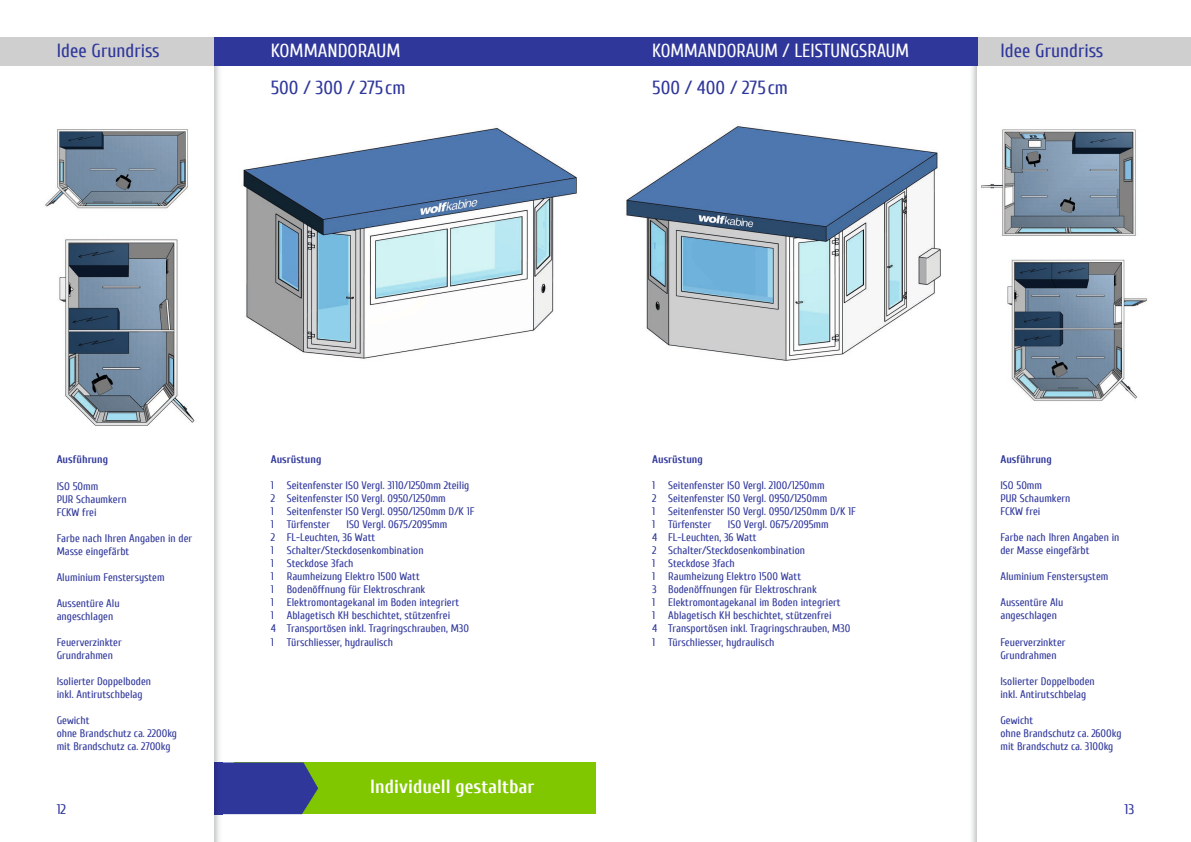
<style>
.page{position:relative;width:1191px;height:842px;background:#fff}
.page>*{position:absolute;margin:0;border:0;box-sizing:border-box;transform-origin:0 0}
.t1{font:19px "Cuprum";color:#2f379b}
.t2{font:19px "Cuprum";color:#fff}
.t3{font:700 19px "Cuprum";color:#fff}
.t4{font:14px "Cuprum";color:#2f379b}
.t5{font:11px/13px "Cuprum";color:#2f379b}
.t6{font:700 11px "Cuprum";color:#2f379b}
</style>
<div class="page">
<div style="left:233px;top:762px;width:362px;height:52px;background:#80c700"></div>
<svg style="left:222px;top:762px;width:96px;height:52px"></svg>
<img style="left:969px;top:65px;width:8px;height:777px">
<div style="left:977px;top:37px;width:214px;height:28px;background:#cfcfd0"></div>
<img style="left:214px;top:65px;width:8px;height:777px">
<img style="left:214px;top:762px;width:8px;height:52px">
<div style="left:214px;top:37px;width:763px;height:28px;background:#2f379b"></div>
<img style="left:981px;top:129px;width:155px;height:107px">
<img style="left:1007px;top:259px;width:140px;height:142px">
<img style="left:45px;top:129px;width:143px;height:80px">
<img style="left:59px;top:239px;width:136px;height:187px">
<img style="left:243px;top:128px;width:334px;height:231px">
<img style="left:626px;top:126px;width:315px;height:235px">
<div style="left:0;top:37px;width:214px;height:28px;background:#cfcfd0"></div>
<h1 class="t1" style="left:57px;top:40px;width:104px">Idee Grundriss</h1>
<h1 class="t1" style="left:1000px;top:40px;width:104px">Idee Grundriss</h1>
<h1 class="t2" style="left:271px;top:40px;width:131px">KOMMANDORAUM</h1>
<h1 class="t1" style="left:271px;top:77px;width:136px">500 / 300 / 275cm</h1>
<h1 class="t2" style="left:652px;top:40px;width:258px">KOMMANDORAUM / LEISTUNGSRAUM</h1>
<h1 class="t1" style="left:652px;top:77px;width:137px">500 / 400 / 275cm</h1>
<p class="t6" style="left:57px;top:454px;width:53px">Ausführung</p>
<p class="t5" style="left:57px;top:479px;width:72px">ISO 50mm<br>PUR Schaumkern<br>FCKW frei</p>
<p class="t5" style="left:57px;top:531px;width:137px">Farbe nach Ihren Angaben in der<br>Masse eingefärbt</p>
<p class="t5" style="left:57px;top:570px;width:109px">Aluminium Fenstersystem</p>
<p class="t5" style="left:57px;top:596px;width:64px">Aussentüre Alu angeschlagen</p>
<p class="t5" style="left:57px;top:635px;width:67px">Feuerverzinkter<br>Grundrahmen</p>
<p class="t5" style="left:57px;top:674px;width:96px">Isolierter Doppelboden inkl. Antirutschbelag</p>
<p class="t5" style="left:57px;top:713px;width:122px">Gewicht<br>ohne Brandschutz ca. 2200kg mit Brandschutz ca. 2700kg</p>
<p class="t6" style="left:271px;top:454px;width:52px">Ausrüstung</p>
<p class="t5" style="left:271px;top:479px;width:205px">1 Seitenfenster ISO Vergl. 3110/1250mm 2teilig 2 Seitenfenster ISO Vergl. 0950/1250mm<br>1 Seitenfenster ISO Vergl. 0950/1250mm D/K 1F 1 Türfenster</p>
<p class="t5" style="left:271px;top:518px;width:200px;text-indent:76px">ISO Vergl. 0675/2095mm<br>2 FL-Leuchten, 36 Watt<br>1 Schalter/Steckdosenkombination<br>1 Steckdose 3fach<br>1 Raumheizung Elektro 1500 Watt<br>1 Bodenöffnung für Elektroschrank<br>1 Elektromontagekanal im Boden integriert<br>1 Ablagetisch KH beschichtet, stützenfrei<br>4 Transportösen inkl. Tragringschrauben, M30<br>1 Türschliesser, hydraulisch</p>
<h1 class="t3" style="left:370px;top:776px;width:165px">Individuell gestaltbar</h1>
<p class="t6" style="left:652px;top:454px;width:52px">Ausrüstung</p>
<p class="t5" style="left:652px;top:479px;width:205px">1 Seitenfenster ISO Vergl. 2100/1250mm<br>2 Seitenfenster ISO Vergl. 0950/1250mm<br>1 Seitenfenster ISO Vergl. 0950/1250mm D/K 1F 1 Türfenster</p>
<p class="t5" style="left:652px;top:518px;width:200px;text-indent:76px">ISO Vergl. 0675/2095mm<br>4 FL-Leuchten, 36 Watt<br>2 Schalter/Steckdosenkombination<br>1 Steckdose 3fach<br>1 Raumheizung Elektro 1500 Watt<br>3 Bodenöffnungen für Elektroschrank<br>1 Elektromontagekanal im Boden integriert<br>1 Ablagetisch KH beschichtet, stützenfrei<br>4 Transportösen inkl. Tragringschrauben, M30<br>1 Türschliesser, hydraulisch</p>
<p class="t6" style="left:1000px;top:454px;width:53px">Ausführung</p>
<p class="t5" style="left:1000px;top:479px;width:72px">ISO 50mm<br>PUR Schaumkern<br>FCKW frei</p>
<p class="t5" style="left:1000px;top:531px;width:121px">Farbe nach Ihren Angaben in der Masse eingefärbt</p>
<p class="t5" style="left:1000px;top:570px;width:109px">Aluminium Fenstersystem</p>
<p class="t5" style="left:1000px;top:596px;width:64px">Aussentüre Alu angeschlagen</p>
<p class="t5" style="left:1000px;top:635px;width:67px">Feuerverzinkter<br>Grundrahmen</p>
<p class="t5" style="left:1000px;top:674px;width:96px">Isolierter Doppelboden inkl. Antirutschbelag</p>
<p class="t5" style="left:1000px;top:713px;width:123px">Gewicht<br>ohne Brandschutz ca. 2600kg mit Brandschutz ca. 3100kg</p>
<p class="t4" style="left:57px;top:801px;width:11px">12</p>
<p class="t4" style="left:1124px;top:801px;width:11px">13</p>
</div>
